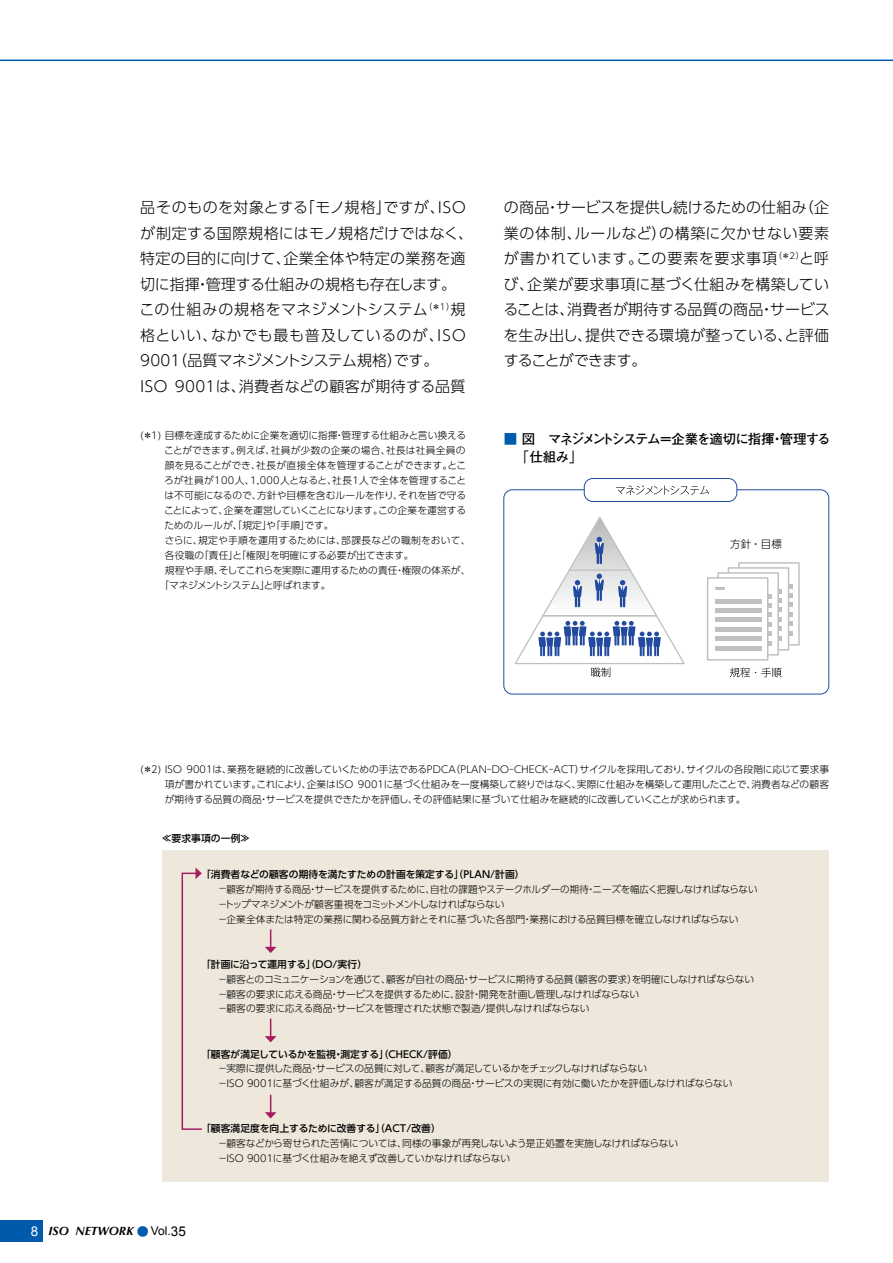
<style>
.page{position:relative;width:893px;height:1263px;background:#fff}
.page>*{position:absolute;margin:0;border:0;box-sizing:border-box;transform-origin:0 0}
.t1{font:300 15px/25.5px "UD Shin Go Pro";letter-spacing:.01em;color:#000}
.t2{font:700 13.5px/18px "Futo Go B101 Pro";letter-spacing:-.085em;color:#000}
.t3{font:italic 700 12px "Optima LT Std";color:#000}
.t4{font:300 10.5px "UD Shin Go Pro";color:#000}
.t5{font:300 9.75px/15px "UD Shin Go Pro";letter-spacing:-.01em;color:#000}
.t6{font:500 9.75px "UD Shin Go Pro";letter-spacing:.01em;color:#000}
.t7{font:300 9.75px "UD Shin Go Pro";letter-spacing:.01em;color:#000}
.t8{font:300 9.75px "UD Shin Go Pro";letter-spacing:.035em;color:#000}
.t9{font:300 9.75px "UD Shin Go Pro";letter-spacing:-.03em;color:#000}
.t10{font:300 9.75px "UD Shin Go Pro";letter-spacing:.03em;color:#000}
.t11{font:300 9.75px "UD Shin Go Pro";letter-spacing:.015em;color:#000}
.t12{font:300 9.75px "UD Shin Go Pro";letter-spacing:-.05em;color:#000}
.s1{color:#005bac}
.s2{font-family:"Arial";font-weight:400;font-style:normal;font-size:13.5px;color:#fff}
.s3{font-family:"Futo Go B101 Pro";font-style:normal;color:#005bac}
.s4{font-family:"Arial";font-weight:400;font-style:normal}
.s5{font-family:"Arial";font-weight:400;font-style:normal;font-size:13.5px}
</style>
<div class="page">
<div style="left:0;top:1220px;width:43px;height:22px;background:#005bac"></div>
<hr style="left:0;top:60px;width:893px;height:1px;background:#005bac">
<div style="left:162px;top:850px;width:667px;height:332px;background:#eee7db"></div>
<svg style="left:181px;top:867px;width:21px;height:263px"></svg>
<svg style="left:265px;top:929px;width:11px;height:24px"></svg>
<svg style="left:265px;top:1018px;width:11px;height:24px"></svg>
<svg style="left:265px;top:1095px;width:11px;height:23px"></svg>
<div style="left:738px;top:562px;width:62px;height:84px;background:#fff;border:2px solid #bfc0c0"></div>
<hr style="left:746px;top:584px;width:47px;height:4px;background:#c0c0bf">
<div style="left:746px;top:593px;width:47px;height:5px;background:#c0c0bf"></div>
<hr style="left:746px;top:603px;width:47px;height:4px;background:#c0c0bf">
<div style="left:746px;top:612px;width:47px;height:5px;background:#c0c0bf"></div>
<div style="left:746px;top:621px;width:47px;height:5px;background:#c0c0bf"></div>
<hr style="left:746px;top:631px;width:47px;height:4px;background:#c0c0bf">
<div style="left:728px;top:567px;width:61px;height:84px;background:#fff;border:2px solid #bfc0c0"></div>
<hr style="left:736px;top:589px;width:46px;height:4px;background:#c0c0bf">
<div style="left:736px;top:598px;width:46px;height:5px;background:#c0c0bf"></div>
<hr style="left:736px;top:608px;width:46px;height:4px;background:#c0c0bf">
<div style="left:736px;top:617px;width:46px;height:5px;background:#c0c0bf"></div>
<div style="left:736px;top:626px;width:46px;height:5px;background:#c0c0bf"></div>
<hr style="left:736px;top:636px;width:46px;height:4px;background:#c0c0bf">
<div style="left:717px;top:572px;width:62px;height:84px;background:#fff;border:2px solid #bfc0c0"></div>
<hr style="left:725px;top:594px;width:47px;height:4px;background:#c0c0bf">
<div style="left:725px;top:603px;width:47px;height:5px;background:#c0c0bf"></div>
<hr style="left:725px;top:613px;width:47px;height:4px;background:#c0c0bf">
<div style="left:725px;top:622px;width:47px;height:5px;background:#c0c0bf"></div>
<div style="left:725px;top:631px;width:47px;height:5px;background:#c0c0bf"></div>
<hr style="left:725px;top:641px;width:47px;height:4px;background:#c0c0bf">
<svg style="left:514px;top:517px;width:171px;height:160px"></svg>
<div style="left:707px;top:577px;width:61px;height:84px;background:#fff;border:2px solid #bfc0c0"></div>
<svg style="left:715px;top:572px;width:41px;height:18px"></svg>
<hr style="left:715px;top:599px;width:46px;height:4px;background:#c0c0bf">
<div style="left:715px;top:608px;width:46px;height:5px;background:#c0c0bf"></div>
<hr style="left:715px;top:618px;width:46px;height:4px;background:#c0c0bf">
<div style="left:715px;top:627px;width:46px;height:5px;background:#c0c0bf"></div>
<div style="left:715px;top:636px;width:46px;height:5px;background:#c0c0bf"></div>
<hr style="left:715px;top:646px;width:46px;height:4px;background:#c0c0bf">
<div style="left:503px;top:489px;width:326px;height:205px;border:1px solid #224b9f;border-radius:9px"></div>
<div style="left:584px;top:478px;width:153px;height:23px;background:#fff;border-radius:9px"></div>
<div style="left:584px;top:478px;width:153px;height:24px;border:1px solid #224b9f;border-radius:9px"></div>
<svg style="left:616px;top:485px;width:93px;height:10px"></svg>
<svg style="left:730px;top:668px;width:52px;height:9px"></svg>
<h1 class="t1" style="left:139px;top:194px;width:335px">品そのものを対象とする「モノ規格」ですが、ISOが制定する国際規格にはモノ規格だけではなく、特定の目的に向けて、企業全体や特定の業務を適切に指揮・管理する仕組みの規格も存在します。この仕組みの規格をマネジメントシステム<sup>（＊1）</sup>規格といい、なかでも最も普及しているのが、ISO<br>9001（品質マネジメントシステム規格）です。<br>ISO 9001は、消費者などの顧客が期待する品質</h1>
<h1 class="t1" style="left:503px;top:194px;width:328px;text-align:justify">の商品・サービスを提供し続けるための仕組み（企業の体制、ルールなど）の構築に欠かせない要素が書かれています。この要素を要求事項<sup>（＊2）</sup>と呼び、企業が要求事項に基づく仕組みを構築していることは、消費者が期待する品質の商品・サービスを生み出し、提供できる環境が整っている、と評価することができます。</h1>
<p class="t5" style="left:140px;top:427px;width:327px">(＊1) 目標を達成するために企業を適切に指揮・管理する仕組みと言い換える</p>
<p class="t10" style="left:164px;top:442px;width:303px">ことができます。例えば、社員が少数の企業の場合、社長は社員全員の</p>
<p class="t7" style="left:165px;top:457px;width:303px">顔を見ることができ、社長が直接全体を管理することができます。とこ</p>
<p class="t8" style="left:164px;top:472px;width:303px">ろが社員が100人、1,000人となると、社長1人で全体を管理すること</p>
<p class="t5" style="left:164px;top:487px;width:303px">は不可能になるので、方針や目標を含むルールを作り、それを皆で守る</p>
<p class="t9" style="left:164px;top:502px;width:304px">ことによって、企業を運営していくことになります。この企業を運営する</p>
<p class="t7" style="left:164px;top:517px;width:171px">ためのルールが、「規定」や「手順」です。</p>
<p class="t11" style="left:165px;top:532px;width:307px">さらに、規定や手順を運用するためには、部課長などの職制をおいて、</p>
<p class="t5" style="left:165px;top:547px;width:250px">各役職の「責任」と「権限」を明確にする必要が出てきます。</p>
<p class="t5" style="left:165px;top:562px;width:307px">規程や手順、そしてこれらを実際に運用するための責任・権限の体系が、</p>
<p class="t12" style="left:160px;top:577px;width:172px">「マネジメントシステム」と呼ばれます。</p>
<h2 class="t2" style="left:516px;top:428px;width:316px;text-indent:-12px"><span class="s1">■</span> 図　マネジメントシステム＝企業を適切に指揮・管理する「仕組み」</h2>
<p class="t4" style="left:730px;top:536px;width:53px">方針 ・目標</p>
<p class="t5" style="left:165px;top:761px;width:666px;text-align:justify;text-indent:-24px">(＊2) ISO 9001は、業務を継続的に改善していくための手法であるPDCA（PLAN-DO-CHECK-ACT）サイクルを採用しており、サイクルの各段階に応じて要求事項が書かれています。これにより、企業はISO 9001に基づく仕組みを一度構築して終りではなく、実際に仕組みを構築して運用したことで、消費者などの顧客が期待する品質の商品・サービスを提供できたかを評価し、その評価結果に基づいて仕組みを継続的に改善していくことが求められます。</p>
<p class="t6" style="left:162px;top:830px;width:90px">≪要求事項の一例≫</p>
<p class="t6" style="left:201px;top:866px;width:325px">「消費者などの顧客の期待を満たすための計画を策定する」（PLAN/計画）</p>
<p class="t5" style="left:218px;top:881px;width:541px">－顧客が期待する商品・サービスを提供するために、自社の課題やステークホルダーの期待・ニーズを幅広く把握しなければならない－トップマネジメントが顧客重視をコミットメントしなければならない<br>－企業全体または特定の業務に関わる品質方針とそれに基づいた各部門・業務における品質目標を確立しなければならない</p>
<p class="t6" style="left:201px;top:956px;width:168px">「計画に沿って運用する」（DO/実行）</p>
<p class="t5" style="left:218px;top:971px;width:538px">－顧客とのコミュニケーションを通じて、顧客が自社の商品・サービスに期待する品質（顧客の要求）を明確にしなければならない－顧客の要求に応える商品・サービスを提供するために、設計・開発を計画し管理しなければならない<br>－顧客の要求に応える商品・サービスを管理された状態で製造/提供しなければならない</p>
<p class="t6" style="left:201px;top:1046px;width:258px">「顧客が満足しているかを監視・測定する」（CHECK/評価）</p>
<p class="t5" style="left:218px;top:1061px;width:516px">－実際に提供した商品・サービスの品質に対して、顧客が満足しているかをチェックしなければならない<br>－ISO 9001に基づく仕組みが、顧客が満足する品質の商品・サービスの実現に有効に働いたかを評価しなければならない</p>
<p class="t6" style="left:201px;top:1121px;width:241px">「顧客満足度を向上するために改善する」（ACT/改善）</p>
<p class="t5" style="left:218px;top:1136px;width:462px">－顧客などから寄せられた苦情については、同様の事象が再発しないよう是正処置を実施しなければならない－ISO 9001に基づく仕組みを絶えず改善していかなければならない</p>
<p class="t3" style="left:31px;top:1224px;width:157px"><span class="s2">8</span> ISO NETWORK <span class="s3">●</span> <span class="s4">Vol.</span><span class="s5">35</span></p>
</div>
